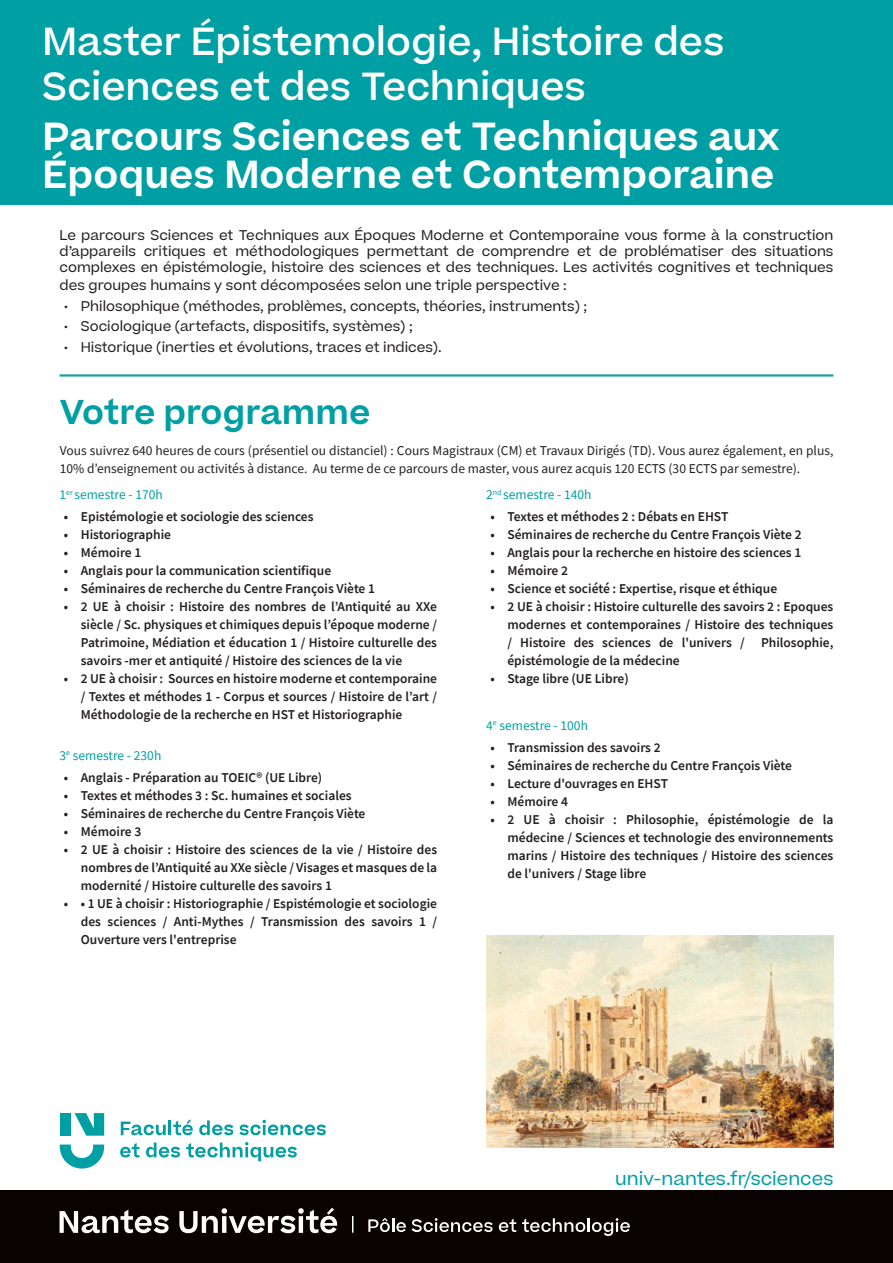
<style>
.page{position:relative;width:893px;height:1263px;background:#fff}
.page>*{position:absolute;margin:0;border:0;box-sizing:border-box;transform-origin:0 0}
.Titre_2{font:600 37.5px/37.5px "Beatrice";color:#fff}
.Titre_2-2{font:500 37.5px/45px "Beatrice";color:#fff}
.Titre{font:600 33px "Beatrice";color:#009fa3}
.t1{font:18px "Beatrice";color:#009fa3}
.t2{font:600 13.5px/18px "Source Sans Pro";color:#231f20;text-align:justify}
.verbatim{font:13.5px/16.2px "Beatrice";color:#231f20;text-align:justify}
.t3{font:13.5px/18px "Source Sans Pro";color:#231f20}
.info_encart{font:13.5px "Source Sans Pro";color:#009fa3}
</style>
<div class="page">
<img style="left:486px;top:935px;width:347px;height:213px">
<div style="left:0;top:0;width:893px;height:204px;background:#009fa3"></div>
<hr style="left:60px;top:374px;width:773px;height:3px;background:#229da2">
<svg style="left:60px;top:1144px;width:44px;height:24px"></svg>
<svg style="left:75px;top:1113px;width:29px;height:23px"></svg>
<div style="left:60px;top:1113px;width:11px;height:23px;background:#009fa3"></div>
<svg style="left:121px;top:1119px;width:72px;height:16px"></svg>
<svg style="left:199px;top:1120px;width:34px;height:15px"></svg>
<svg style="left:239px;top:1120px;width:87px;height:15px"></svg>
<svg style="left:120px;top:1143px;width:19px;height:14px"></svg>
<svg style="left:146px;top:1142px;width:34px;height:15px"></svg>
<svg style="left:186px;top:1142px;width:111px;height:19px"></svg>
<div style="left:0;top:1191px;width:893px;height:72px;background:#080302"></div>
<svg style="left:60px;top:1208px;width:277px;height:25px"></svg>
<svg style="left:368px;top:1218px;width:38px;height:14px"></svg>
<svg style="left:412px;top:1218px;width:81px;height:14px"></svg>
<svg style="left:499px;top:1219px;width:17px;height:13px"></svg>
<svg style="left:522px;top:1218px;width:108px;height:18px"></svg>
<svg style="left:352px;top:1216px;width:1px;height:17px"></svg>
<p class="Titre_2-2" style="left:43px;top:19px;width:683px">Master Épistemologie, Histoire des<br>Sciences et des Techniques</p>
<p class="Titre_2" style="left:43px;top:118px;width:738px">Parcours Sciences et Techniques aux<br>Époques Moderne et Contemporaine</p>
<p class="verbatim" style="left:60px;top:227px;width:775px">Le parcours Sciences et Techniques aux Époques Moderne et Contemporaine vous forme à la construction d’appareils critiques et méthodologiques permettant de comprendre et de problématiser des situations complexes en épistémologie, histoire des sciences et des techniques. Les activités cognitives et techniques</p>
<p class="verbatim" style="left:60px;top:277px;width:509px">des groupes humains y sont décomposées selon une triple perspective :</p>
<p class="verbatim" style="left:64px;top:298px;width:525px">• Philosophique (méthodes, problèmes, concepts, théories, instruments) ;</p>
<p class="verbatim" style="left:64px;top:318px;width:350px">• Sociologique (artefacts, dispositifs, systèmes) ;</p>
<p class="verbatim" style="left:64px;top:339px;width:379px">• Historique (inerties et évolutions, traces et indices).</p>
<p class="Titre" style="left:60px;top:390px;width:312px">Votre programme</p>
<p class="t3" style="left:60px;top:441px;width:775px">Vous suivrez 640 heures de cours (présentiel ou distanciel) : Cours Magistraux (CM) et Travaux Dirigés (TD). Vous aurez également, en plus,<br>10% d’enseignement ou activités à distance. Au terme de ce parcours de master, vous aurez acquis 120 ECTS (30 ECTS par semestre).</p>
<p class="info_encart" style="left:60px;top:486px;width:105px">1<sup>er</sup> semestre - 170h</p>
<p class="t2" style="left:64px;top:508px;width:251px">• Epistémologie et sociologie des sciences</p>
<p class="t2" style="left:64px;top:526px;width:109px">• Historiographie</p>
<p class="t2" style="left:64px;top:544px;width:79px">• Mémoire 1</p>
<p class="t2" style="left:64px;top:562px;width:269px">• Anglais pour la communication scientifique</p>
<p class="t2" style="left:64px;top:580px;width:313px">• Séminaires de recherche du Centre François Viète 1</p>
<p class="t2" style="left:81px;top:598px;width:358px;text-indent:-17px">• 2 UE à choisir : Histoire des nombres de l’Antiquité au XXe siècle / Sc. physiques et chimiques depuis l’époque moderne / Patrimoine, Médiation et éducation 1 / Histoire culturelle des savoirs -mer et antiquité / Histoire des sciences de la vie</p>
<p class="t2" style="left:81px;top:670px;width:358px;text-indent:-17px">• 2 UE à choisir : Sources en histoire moderne et contemporaine / Textes et méthodes 1 - Corpus et sources / Histoire de l’art / Méthodologie de la recherche en HST et Historiographie</p>
<p class="info_encart" style="left:60px;top:746px;width:103px">3<sup>e</sup> semestre - 230h</p>
<p class="t2" style="left:64px;top:768px;width:260px">• Anglais - Préparation au TOEIC® (UE Libre)</p>
<p class="t2" style="left:64px;top:786px;width:289px">• Textes et méthodes 3 : Sc. humaines et sociales</p>
<p class="t2" style="left:64px;top:804px;width:303px">• Séminaires de recherche du Centre François Viète</p>
<p class="t2" style="left:64px;top:822px;width:79px">• Mémoire 3</p>
<p class="t2" style="left:81px;top:840px;width:358px;text-indent:-17px">• 2 UE à choisir : Histoire des sciences de la vie / Histoire des nombres de l’Antiquité au XXe siècle / Visages et masques de la modernité / Histoire culturelle des savoirs 1</p>
<p class="t2" style="left:81px;top:894px;width:358px;text-indent:-17px">• • 1 UE à choisir : Historiographie / Espistémologie et sociologie des sciences / Anti-Mythes / Transmission des savoirs 1 / Ouverture vers l'entreprise</p>
<p class="info_encart" style="left:486px;top:486px;width:107px">2<sup>nd</sup> semestre - 140h</p>
<p class="t2" style="left:490px;top:508px;width:239px">• Textes et méthodes 2 : Débats en EHST</p>
<p class="t2" style="left:490px;top:526px;width:313px">• Séminaires de recherche du Centre François Viète 2</p>
<p class="t2" style="left:490px;top:544px;width:312px">• Anglais pour la recherche en histoire des sciences 1</p>
<p class="t2" style="left:490px;top:562px;width:79px">• Mémoire 2</p>
<p class="t2" style="left:490px;top:580px;width:288px">• Science et société : Expertise, risque et éthique</p>
<p class="t2" style="left:507px;top:598px;width:327px;text-indent:-17px">• 2 UE à choisir : Histoire culturelle des savoirs 2 : Epoques modernes et contemporaines / Histoire des techniques / Histoire des sciences de l'univers / Philosophie, épistémologie de la médecine</p>
<p class="t2" style="left:490px;top:670px;width:140px">• Stage libre (UE Libre)</p>
<p class="info_encart" style="left:486px;top:716px;width:103px">4<sup>e</sup> semestre - 100h</p>
<p class="t2" style="left:490px;top:738px;width:172px">• Transmission des savoirs 2</p>
<p class="t2" style="left:490px;top:756px;width:303px">• Séminaires de recherche du Centre François Viète</p>
<p class="t2" style="left:490px;top:774px;width:179px">• Lecture d'ouvrages en EHST</p>
<p class="t2" style="left:490px;top:792px;width:79px">• Mémoire 4</p>
<p class="t2" style="left:507px;top:810px;width:327px;text-indent:-17px">• 2 UE à choisir : Philosophie, épistémologie de la médecine / Sciences et technologie des environnements marins / Histoire des techniques / Histoire des sciences de l'univers / Stage libre</p>
<p class="t1" style="left:615px;top:1167px;width:220px">univ-nantes.fr/sciences</p>
</div>
